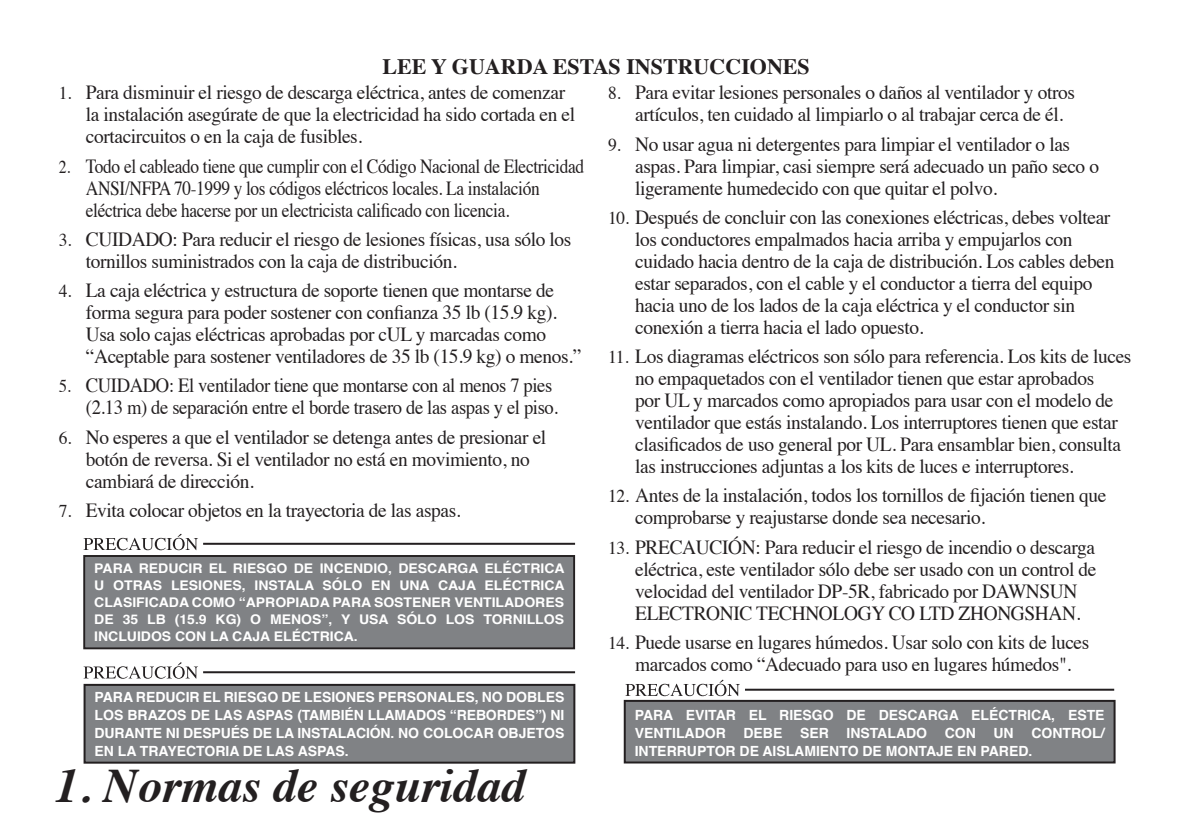
<style>
.page{position:relative;width:1190px;height:823px;background:#fff}
.page>*{position:absolute;margin:0;border:0;box-sizing:border-box;transform-origin:0 0}
.t1{font:italic 700 48px "Times";color:#231f20}
.t2{font:700 22px "Times";color:#231f20}
.t3{font:20px/22px "Times";letter-spacing:-.02em;color:#231f20}
.t4{font:20px/22px "Times";letter-spacing:-.02em;color:#231f20;scale:.87 1}
.t5{font:20px/22px "Times";letter-spacing:-.02em;color:#231f20;text-align:right;scale:.93 1}
.t6{font:700 14px/18px "Helvetica";color:#fff}
.t7{font:700 13.4px/17.2px "Helvetica";color:#fff;text-align:justify;scale:1.05 1}
.s1{font-size:18px}
</style>
<div class="page">
<div style="left:84px;top:555px;width:490px;height:93px;background:#808285"></div>
<div style="left:83px;top:555px;width:492px;height:94px;border:2px solid #231f20"></div>
<hr style="left:203px;top:542px;width:372px;height:2px;background:#231f20">
<hr style="left:203px;top:671px;width:372px;height:2px;background:#231f20">
<div style="left:85px;top:684px;width:489px;height:78px;background:#808285"></div>
<div style="left:84px;top:683px;width:491px;height:80px;border:2px solid #231f20"></div>
<div style="left:624px;top:700px;width:490px;height:62px;background:#808285"></div>
<div style="left:623px;top:699px;width:492px;height:64px;border:2px solid #231f20"></div>
<svg style="left:84px;top:533px;width:114px;height:17px"></svg>
<svg style="left:84px;top:662px;width:114px;height:16px"></svg>
<hr style="left:745px;top:688px;width:369px;height:2px;background:#231f20">
<svg style="left:625px;top:679px;width:115px;height:17px"></svg>
<p class="t2" style="left:382px;top:46px;width:429px">LEE Y GUARDA ESTAS INSTRUCCIONES</p>
<p class="t3" style="left:86px;top:80px;width:491px;text-indent:-27px"><span class="s1">1.</span> Para disminuir el riesgo de descarga eléctrica, antes de comenzar la instalación asegúrate de que la electricidad ha sido cortada en el cortacircuitos o en la caja de fusibles.</p>
<p class="t4" style="left:86px;top:153px;width:574px;text-indent:-27px"><span class="s1">2.</span> Todo el cableado tiene que cumplir con el Código Nacional de Electricidad<br>ANSI/NFPA 70-1999 y los códigos eléctricos locales. La instalación eléctrica debe hacerse por un electricista calificado con licencia.</p>
<p class="t3" style="left:86px;top:226px;width:487px;text-indent:-27px"><span class="s1">3.</span> CUIDADO: Para reducir el riesgo de lesiones físicas, usa sólo los tornillos suministrados con la caja de distribución.</p>
<p class="t3" style="left:86px;top:277px;width:497px;text-indent:-27px"><span class="s1">4.</span> La caja eléctrica y estructura de soporte tienen que montarse de forma segura para poder sostener con confianza 35 lb (15.9 kg).<br>Usa solo cajas eléctricas aprobadas por cUL y marcadas como “Aceptable para sostener ventiladores de 35 lb (15.9 kg) o menos.”</p>
<p class="t5" style="left:59px;top:373px;width:538px"><span class="s1">5.</span> CUIDADO: El ventilador tiene que montarse con al menos 7 pies (2.13 m) de separación entre el borde trasero de las aspas y el piso.</p>
<p class="t3" style="left:86px;top:424px;width:462px;text-indent:-27px"><span class="s1">6.</span> No esperes a que el ventilador se detenga antes de presionar el botón de reversa. Si el ventilador no está en movimiento, no cambiará de dirección.</p>
<p class="t3" style="left:59px;top:497px;width:403px"><span class="s1">7.</span> Evita colocar objetos en la trayectoria de las aspas.</p>
<p class="t7" style="left:94px;top:560px;width:449px">PARA REDUCIR EL RIESGO DE INCENDIO, DESCARGA ELÉCTRICA U OTRAS LESIONES, INSTALA SÓLO EN UNA CAJA ELÉCTRICA CLASIFICADA COMO “APROPIADA PARA SOSTENER VENTILADORES DE 35 LB (15.9 KG) O MENOS”, Y USA SÓLO LOS TORNILLOS INCLUIDOS CON LA CAJA ELÉCTRICA.</p>
<p class="t6" style="left:95px;top:689px;width:471px;text-align:justify">PARA REDUCIR EL RIESGO DE LESIONES PERSONALES, NO DOBLES LOS BRAZOS DE LAS ASPAS (TAMBIÉN LLAMADOS “REBORDES”) NI DURANTE NI DESPUÉS DE LA INSTALACIÓN. NO COLOCAR OBJETOS EN LA TRAYECTORIA DE LAS ASPAS.</p>
<h1 class="t1" style="left:55px;top:740px;width:471px">1. Normas de seguridad</h1>
<p class="t3" style="left:635px;top:80px;width:441px;text-indent:-27px"><span class="s1">8.</span> Para evitar lesiones personales o daños al ventilador y otros artículos, ten cuidado al limpiarlo o al trabajar cerca de él.</p>
<p class="t3" style="left:635px;top:131px;width:465px;text-indent:-27px"><span class="s1">9.</span> No usar agua ni detergentes para limpiar el ventilador o las aspas. Para limpiar, casi siempre será adecuado un paño seco o ligeramente humedecido con que quitar el polvo.</p>
<p class="t3" style="left:635px;top:204px;width:480px;text-indent:-27px"><span class="s1">10.</span> Después de concluir con las conexiones eléctricas, debes voltear los conductores empalmados hacia arriba y empujarlos con cuidado hacia dentro de la caja de distribución. Los cables deben estar separados, con el cable y el conductor a tierra del equipo hacia uno de los lados de la caja eléctrica y el conductor sin conexión a tierra hacia el lado opuesto.</p>
<p class="t3" style="left:635px;top:343px;width:498px;text-indent:-27px"><span class="s1">11.</span> Los diagramas eléctricos son sólo para referencia. Los kits de luces no empaquetados con el ventilador tienen que estar aprobados<br>por UL y marcados como apropiados para usar con el modelo de ventilador que estás instalando. Los interruptores tienen que estar clasificados de uso general por UL. Para ensamblar bien, consulta las instrucciones adjuntas a los kits de luces e interruptores.</p>
<p class="t3" style="left:635px;top:483px;width:473px;text-indent:-27px"><span class="s1">12.</span> Antes de la instalación, todos los tornillos de fijación tienen que comprobarse y reajustarse donde sea necesario.</p>
<p class="t3" style="left:635px;top:534px;width:462px;text-indent:-27px"><span class="s1">13.</span> PRECAUCIÓN: Para reducir el riesgo de incendio o descarga eléctrica, este ventilador sólo debe ser usado con un control de velocidad del ventilador DP-5R, fabricado por DAWNSUN ELECTRONIC TECHNOLOGY CO LTD ZHONGSHAN.</p>
<p class="t3" style="left:608px;top:629px;width:482px;text-align:center"><span class="s1">14.</span> Puede usarse en lugares húmedos. Usar solo con kits de luces marcados como “Adecuado para uso en lugares húmedos".</p>
<p class="t6" style="left:634px;top:707px;width:471px">PARA EVITAR EL RIESGO DE DESCARGA ELÉCTRICA, ESTE<br>VENTILADOR</p>
<p class="t6" style="left:634px;top:725px;width:471px;text-indent:396px">CONTROL/<br>INTERRUPTOR DE AISLAMIENTO DE MONTAJE EN PARED.</p>
<p class="t6" style="left:743px;top:725px;width:40px">DEBE</p>
<p class="t6" style="left:800px;top:725px;width:30px">SER</p>
<p class="t6" style="left:846px;top:725px;width:82px">INSTALADO</p>
<p class="t6" style="left:944px;top:725px;width:33px">CON</p>
<p class="t6" style="left:993px;top:725px;width:22px">UN</p>
</div>
